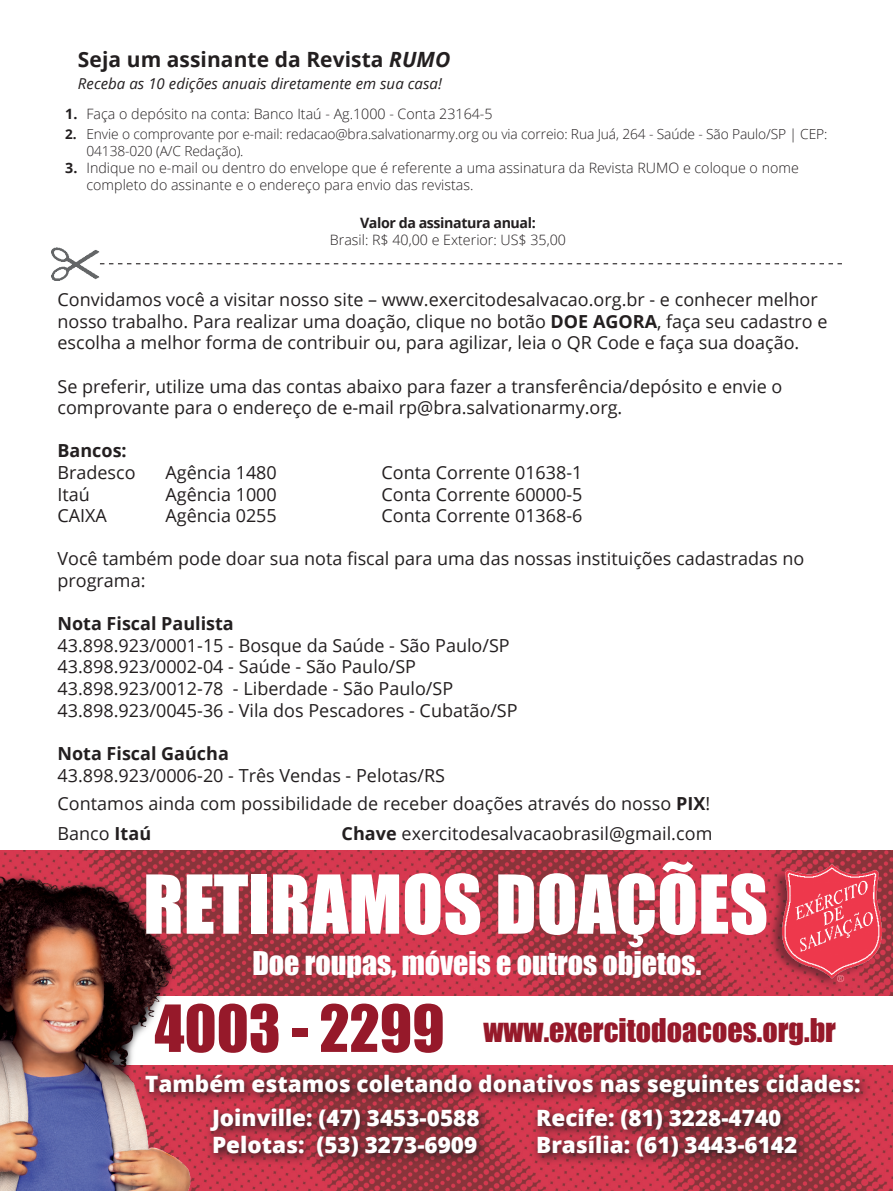
<style>
.page{position:relative;width:893px;height:1191px;background:#fff}
.page>*{position:absolute;margin:0;border:0;box-sizing:border-box;transform-origin:0 0}
.t1{font:75px "Impact";color:#fff}
.t2{font:60px "Impact";color:#96192a}
.t3{font:30px "Impact";color:#fff}
.t4{font:30px "Impact";color:#96192a}
.t5{font:800 22.5px "Open Sans";color:#fff}
.Titulos_RUMO_-_novo{font:700 21px "Open Sans";letter-spacing:.005em;color:#231f20}
.t6{font:18px/21.6px "Open Sans";color:#231f20}
.Titulos_RUMO_-_novo-2{font:italic 15px "Open Sans";letter-spacing:.005em;color:#231f20}
.t7{font:300 14.25px/17.1px "Open Sans";color:#231f20}
.t8{font:700 14.25px "Open Sans";letter-spacing:-.03em;color:#231f20}
.t9{font:300 13.8px/16.5px "Open Sans";letter-spacing:-.01em;color:#231f20}
.s1{font-style:italic}
.s2{font-weight:700}
.s3{font-weight:700;font-size:13.5px}
</style>
<div class="page">
<img style="left:0;top:850px;width:893px;height:341px">
<div style="left:0;top:995px;width:893px;height:69px;background:#fff"></div>
<div style="left:768px;top:862px;width:113px;height:130px;background:#231f20;opacity:.5"></div>
<img style="left:777px;top:863px;width:109px;height:130px">
<img style="left:0;top:861px;width:399px;height:330px">
<svg style="left:100px;top:263px;width:742px;height:1px"></svg>
<img style="left:51px;top:247px;width:49px;height:33px">
<svg style="left:140px;top:1068px;width:731px;height:41px;background:#96313e"></svg>
<svg style="left:203px;top:1103px;width:604px;height:65px;background:#93313d"></svg>
<p class="Titulos_RUMO_-_novo" style="left:78px;top:45px;width:374px">Seja um assinante da Revista <span class="s1">RUMO</span></p>
<p class="Titulos_RUMO_-_novo-2" style="left:78px;top:74px;width:366px">Receba as 10 edições anuais diretamente em sua casa!</p>
<p class="t7" style="left:65px;top:105px;width:429px"><span class="s2">1.</span> Faça o depósito na conta: Banco Itaú - Ag.1000 - Conta 23164-5</p>
<p class="t9" style="left:86px;top:125px;width:742px;text-indent:-21px"><span class="s3">2.</span> Envie o comprovante por e-mail: redacao@bra.salvationarmy.org ou via correio: Rua Juá, 264 - Saúde - São Paulo/SP | CEP:<br>04138-020 (A/C Redação).</p>
<p class="t7" style="left:86px;top:159px;width:714px;text-indent:-21px"><span class="s2">3.</span> Indique no e-mail ou dentro do envelope que é referente a uma assinatura da Revista RUMO e coloque o nome completo do assinante e o endereço para envio das revistas.</p>
<p class="t8" style="left:360px;top:213px;width:177px">Valor da assinatura anual:</p>
<p class="t7" style="left:330px;top:231px;width:238px">Brasil: R$ 40,00 e Exterior: US$ 35,00</p>
<p class="t6" style="left:57px;top:288px;width:772px">Convidamos você a visitar nosso site – www.exercitodesalvacao.org.br - e conhecer melhor nosso trabalho. Para realizar uma doação, clique no botão <span class="s2">DOE AGORA</span>, faça seu cadastro e escolha a melhor forma de contribuir ou, para agilizar, leia o QR Code e faça sua doação.</p>
<p class="t6" style="left:57px;top:375px;width:726px">Se preferir, utilize uma das contas abaixo para fazer a transferência/depósito e envie o comprovante para o endereço de e-mail rp@bra.salvationarmy.org.</p>
<p class="t6" style="left:57px;top:439px;width:80px"><span class="s2">Bancos:<br></span>Bradesco</p>
<p class="t6" style="left:165px;top:461px;width:113px">Agência 1480</p>
<p class="t6" style="left:381px;top:461px;width:203px">Conta Corrente 01638-1</p>
<p class="t6" style="left:57px;top:483px;width:34px">Itaú</p>
<p class="t6" style="left:165px;top:483px;width:113px">Agência 1000</p>
<p class="t6" style="left:381px;top:483px;width:203px">Conta Corrente 60000-5</p>
<p class="t6" style="left:57px;top:504px;width:51px">CAIXA</p>
<p class="t6" style="left:165px;top:504px;width:113px">Agência 0255</p>
<p class="t6" style="left:381px;top:504px;width:203px">Conta Corrente 01368-6</p>
<p class="t6" style="left:57px;top:547px;width:748px">Você também pode doar sua nota fiscal para uma das nossas instituições cadastradas no programa:</p>
<p class="t6" style="left:57px;top:612px;width:462px"><span class="s2">Nota Fiscal Paulista<br></span>43.898.923/0001-15 - Bosque da Saúde - São Paulo/SP 43.898.923/0002-04 - Saúde - São Paulo/SP 43.898.923/0012-78 - Liberdade - São Paulo/SP 43.898.923/0045-36 - Vila dos Pescadores - Cubatão/SP</p>
<p class="t6" style="left:57px;top:742px;width:389px"><span class="s2">Nota Fiscal Gaúcha<br></span>43.898.923/0006-20 - Três Vendas - Pelotas/RS</p>
<p class="t6" style="left:57px;top:792px;width:654px">Contamos ainda com possibilidade de receber doações através do nosso <span class="s2">PIX</span>!</p>
<p class="t6" style="left:57px;top:822px;width:95px">Banco <span class="s2">Itaú</span></p>
<p class="t6" style="left:342px;top:822px;width:372px"><span class="s2">Chave</span> exercitodesalvacaobrasil@gmail.com</p>
<p class="t1" style="left:143px;top:846px;width:626px">RETIRAMOS DOAÇÕES</p>
<p class="t3" style="left:252px;top:939px;width:450px">Doe roupas, móveis e outros objetos.</p>
<p class="t2" style="left:155px;top:981px;width:292px">4003 - 2299</p>
<p class="t4" style="left:483px;top:1006px;width:354px">www.exercitodoacoes.org.br</p>
<p class="t5" style="left:145px;top:1067px;width:717px">Também estamos coletando donativos nas seguintes cidades:</p>
<p class="t5" style="left:212px;top:1100px;width:269px">Joinville: (47) 3453-0588</p>
<p class="t5" style="left:212px;top:1127px;width:267px">Pelotas: (53) 3273-6909</p>
<p class="t5" style="left:536px;top:1100px;width:247px">Recife: (81) 3228-4740</p>
<p class="t5" style="left:536px;top:1127px;width:263px">Brasília: (61) 3443-6142</p>
</div>
